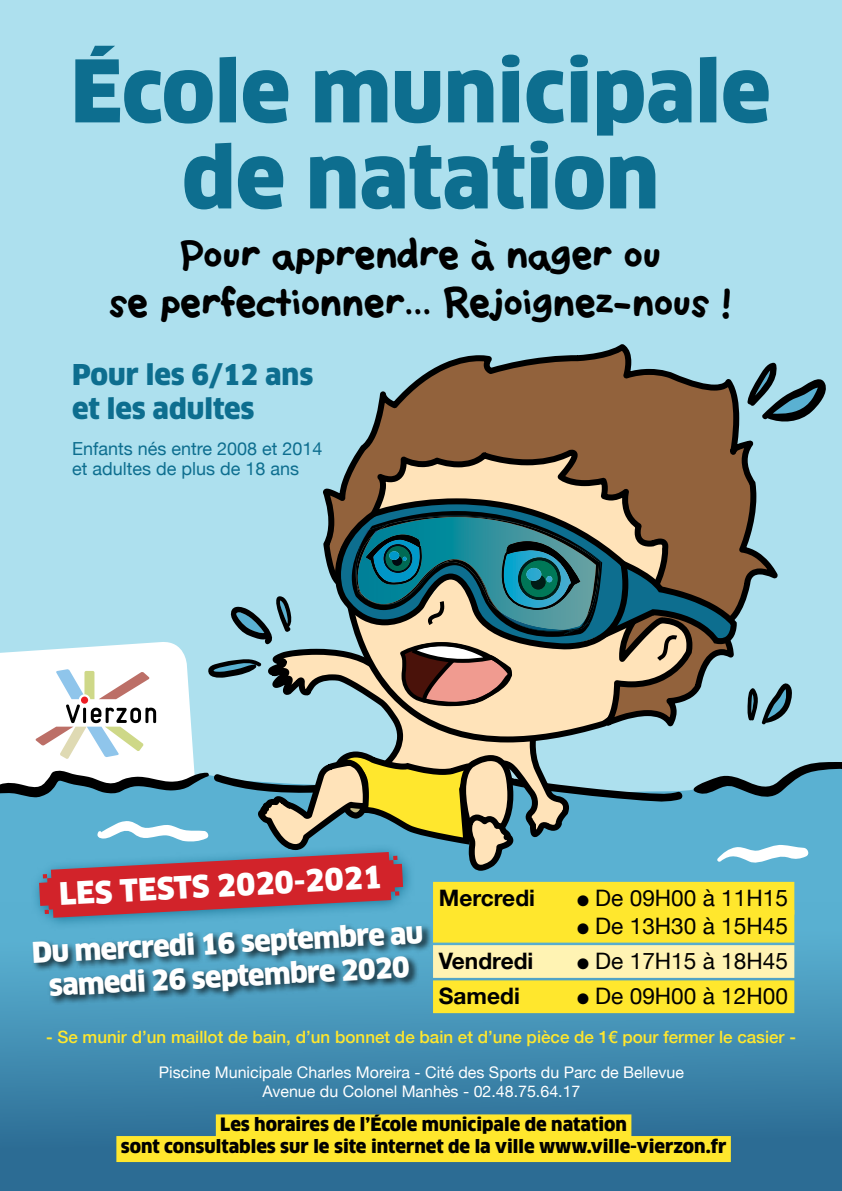
<style>
.page{position:relative;width:842px;height:1191px;background:#fff}
.page>*{position:absolute;margin:0;border:0;box-sizing:border-box;transform-origin:0 0}
.t1{font:900 84px/86px "Clan OT";color:#0d6e8f;text-align:center}
.t2{font:900 30.2px "Clan OT";color:#fff}
.t3{font:900 28px/33.6px "Clan OT";color:#fff;text-align:center}
.t4{font:900 28px/34px "Clan OT";color:#0d6e8f}
.t5{font:22.6px "Helvetica Neue";color:#000}
.t6{font:700 22.6px "Helvetica Neue";color:#000}
.t7{font:19px "Think Thick";letter-spacing:.025em;color:#000}
.t8{font:900 18px/21.6px "Clan OT";color:#000;text-align:center}
.t9{font:18px/20px "Helvetica Neue";color:#0d6e8f}
.t10{font:500 17px "Helvetica Neue";color:#ffe72d}
.t11{font:16px/19.2px "Helvetica Neue";color:#fff;text-align:center}
</style>
<div class="page">
<div style="left:0;top:0;width:842px;height:1157px;background:#ade0ee"></div>
<svg style="left:778px;top:379px;width:48px;height:43px"></svg>
<div style="left:0;top:901px;width:842px;height:290px;background:linear-gradient(to bottom,#61bad8,#26638c)"></div>
<svg style="left:323px;top:344px;width:455px;height:167px;fill:#92623c"></svg>
<svg style="left:335px;top:498px;width:293px;height:13px"></svg>
<svg style="left:475px;top:239px;width:12px;height:8px"></svg>
<div style="left:433px;top:910px;width:361px;height:32px;background:#ffe72d"></div>
<div style="left:433px;top:945px;width:361px;height:33px;background:#fff3b3"></div>
<div style="left:433px;top:980px;width:361px;height:33px;background:#ffe72d"></div>
<div style="left:31px;top:843px;width:384px;height:87px;background:#0d6e8f;opacity:.75"></div>
<svg style="left:0;top:511px;width:842px;height:406px"></svg>
<div style="left:31px;top:923px;width:402px;height:83px;background:#000;opacity:.75"></div>
<div style="left:216px;top:1114px;width:415px;height:26px;background:#ffe72d"></div>
<div style="left:116px;top:1136px;width:615px;height:26px;background:#ffe72d"></div>
<h1 class="t1" style="left:71px;top:49px;width:702px">École municipale de natation</h1>
<p class="t7" style="left:181px;top:247px;width:482px">Pour apprendre a nager ou</p>
<p class="t7" style="left:110px;top:295px;width:623px">se perfectionner... Rejoignez-nous !</p>
<h3 class="t4" style="left:72px;top:358px;width:243px">Pour les 6/12 ans et les adultes</h3>
<p class="t9" style="left:72px;top:439px;width:252px">Enfants nés entre 2008 et 2014 et adultes de plus de 18 ans</p>
<h2 class="t2" style="left:58px;top:876px;width:325px;rotate:-3deg">LES TESTS 2020-2021</h2>
<h3 class="t3" style="left:31px;top:936px;width:393px;rotate:-3deg">Du mercredi 16 septembre au samedi 26 septembre 2020</h3>
<p class="t10" style="left:46px;top:1023px;width:751px">- Se munir d’un maillot de bain, d’un bonnet de bain et d’une pièce de 1€ pour fermer le casier -</p>
<p class="t6" style="left:439px;top:880px;width:98px">Mercredi</p>
<p class="t5" style="left:577px;top:881px;width:212px">● De 09H00 à 11H15</p>
<p class="t5" style="left:577px;top:909px;width:212px">● De 13H30 à 15H45</p>
<p class="t6" style="left:439px;top:943px;width:96px">Vendredi</p>
<p class="t5" style="left:577px;top:944px;width:212px">● De 17H15 à 18H45</p>
<p class="t6" style="left:439px;top:978px;width:82px">Samedi</p>
<p class="t5" style="left:577px;top:980px;width:212px">● De 09H00 à 12H00</p>
<p class="t11" style="left:159px;top:1063px;width:527px">Piscine Municipale Charles Moreira - Cité des Sports du Parc de Bellevue<br>Avenue du Colonel Manhès - 02.48.75.64.17</p>
<p class="t8" style="left:121px;top:1114px;width:607px">Les horaires de l’École municipale de natation<br>sont consultables sur le site internet de la ville www.ville-vierzon.fr</p>
</div>
